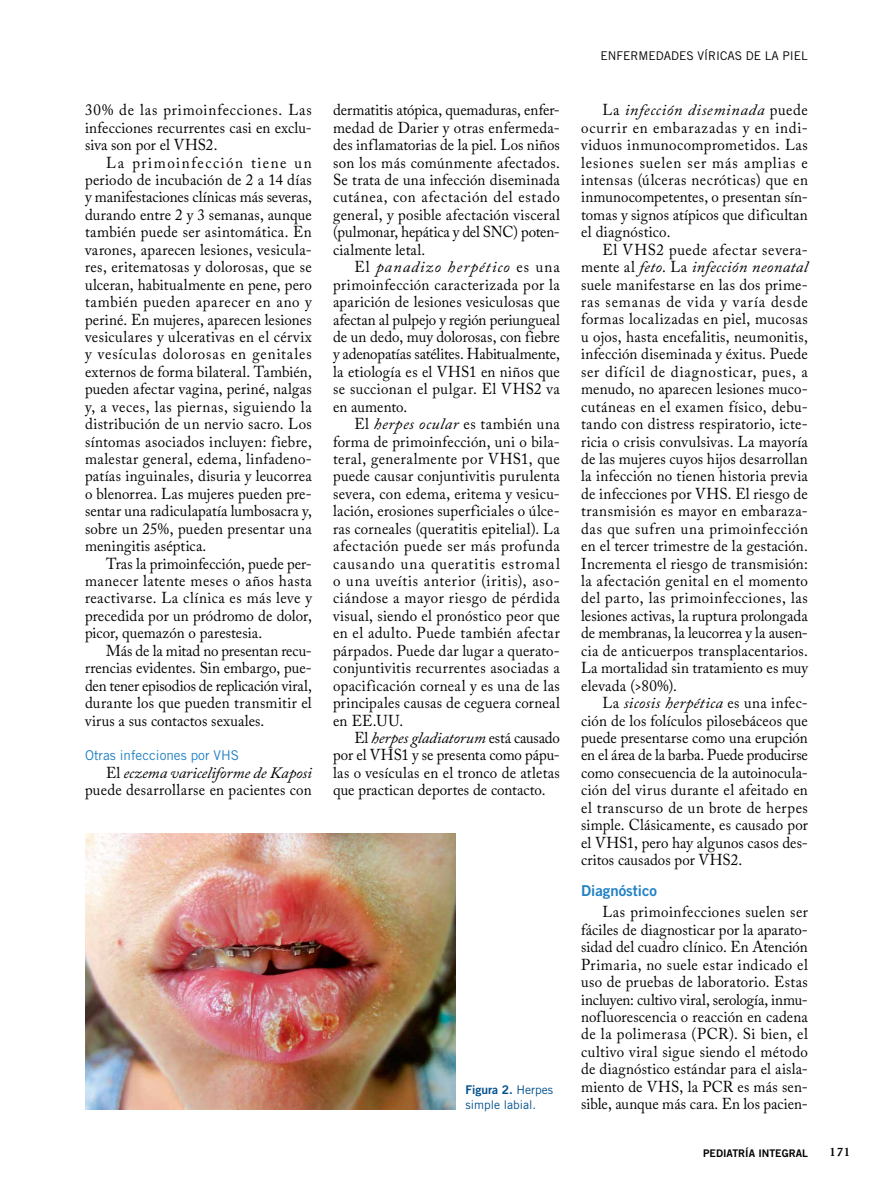
<style>
.page{position:relative;width:893px;height:1191px;background:#fff}
.page>*{position:absolute;margin:0;border:0;box-sizing:border-box;transform-origin:0 0}
.t1{font:15.75px/17.4px "Adobe Caslon Pro";letter-spacing:.01em;color:#000;text-align:justify;scale:.95 1}
.t2{font:15px "Trade Gothic Bold Two";color:#2281c4}
.t3{font:13.5px "Trade Gothic";color:#2281c4}
.t4{font:700 13.5px "Joanna MT Std";color:#000}
.t5{font:12px "Trade Gothic";color:#000}
.t6{font:12px "Trade Gothic Bold Two";color:#00508c}
.t7{font:12px "Trade Gothic";color:#00508c}
.t8{font:10.5px "Trade Gothic Bold Two";color:#000}
.s1{font-style:italic}
.s2{font-family:"Trade Gothic"}
</style>
<div class="page">
<img style="left:85px;top:833px;width:370px;height:276px">
<p class="t1" style="left:85px;top:101px;width:240px">30% de las primoinfecciones. Las infecciones recurrentes casi en exclu&shy;siva son por el VHS2.</p>
<p class="t1" style="left:85px;top:153px;width:240px;text-indent:21px">La primoinfección tiene un periodo de incubación de 2 a 14 días y manifestaciones clínicas más severas, durando entre 2 y 3 semanas, aunque también puede ser asintomática. En varones, aparecen lesiones, vesicula&shy;res, eritematosas y dolorosas, que se ulceran, habitualmente en pene, pero también pueden aparecer en ano y periné. En mujeres, aparecen lesiones vesiculares y ulcerativas en el cérvix y vesículas dolorosas en genitales externos de forma bilateral. También, pueden afectar vagina, periné, nalgas y, a veces, las piernas, siguiendo la distribución de un nervio sacro. Los síntomas asociados incluyen: fiebre, malestar general, edema, linfadeno&shy;patías inguinales, disuria y leucorrea o blenorrea. Las mujeres pueden pre&shy;sentar una radiculapatía lumbosacra y, sobre un 25%, pueden presentar una meningitis aséptica.</p>
<p class="t1" style="left:85px;top:554px;width:240px;text-indent:21px">Tras la primoinfección, puede per&shy;manecer latente meses o años hasta reactivarse. La clínica es más leve y precedida por un pródromo de dolor, picor, quemazón o parestesia.</p>
<p class="t1" style="left:85px;top:641px;width:240px;text-indent:21px">Más de la mitad no presentan recu&shy;rrencias evidentes. Sin embargo, pue&shy;den tener episodios de replicación viral, durante los que pueden transmitir el virus a sus contactos sexuales.</p>
<p class="t3" style="left:85px;top:747px;width:156px">Otras infecciones por VHS</p>
<p class="t1" style="left:85px;top:763px;width:240px;text-align:right">El <span class="s1">eczema variceliforme de Kaposi </span>puede desarrollarse en pacientes con</p>
<p class="t1" style="left:333px;top:101px;width:240px">dermatitis atópica, quemaduras, enfer&shy;medad de Darier y otras enfermeda&shy;des inflamatorias de la piel. Los niños son los más comúnmente afectados.<br>Se trata de una infección diseminada cutánea, con afectación del estado general, y posible afectación visceral (pulmonar, hepática y del SNC) poten&shy;cialmente letal.</p>
<p class="t1" style="left:333px;top:258px;width:240px;text-indent:21px">El <span class="s1">panadizo herpético</span> es una primoinfección caracterizada por la aparición de lesiones vesiculosas que afectan al pulpejo y región periungueal de un dedo, muy dolorosas, con fiebre y adenopatías satélites. Habitualmente, la etiología es el VHS1 en niños que se succionan el pulgar. El VHS2 va en aumento.</p>
<p class="t1" style="left:333px;top:415px;width:240px;text-indent:21px">El <span class="s1">herpes ocular</span> es también una forma de primoinfección, uni o bila&shy;teral, generalmente por VHS1, que puede causar conjuntivitis purulenta severa, con edema, eritema y vesicu&shy;lación, erosiones superficiales o úlce&shy;ras corneales (queratitis epitelial). La afectación puede ser más profunda causando una queratitis estromal o una uveítis anterior (iritis), aso&shy;ciándose a mayor riesgo de pérdida visual, siendo el pronóstico peor que en el adulto. Puede también afectar párpados. Puede dar lugar a querato&shy;conjuntivitis recurrentes asociadas a opacificación corneal y es una de las principales causas de ceguera corneal en EE.UU.</p>
<p class="t1" style="left:333px;top:729px;width:240px;text-indent:21px">El <span class="s1">herpes gladiatorum</span> está causado por el VHS1 y se presenta como pápu&shy;las o vesículas en el tronco de atletas que practican deportes de contacto.</p>
<p class="t6" style="left:466px;top:1082px;width:89px">Figura 2. <span class="s2">Herpes</span></p>
<p class="t7" style="left:466px;top:1097px;width:72px">simple labial.</p>
<p class="t5" style="left:601px;top:49px;width:209px">Enfermedades víricas de la piel</p>
<p class="t1" style="left:581px;top:101px;width:240px;text-indent:21px">La <span class="s1">infección diseminada</span> puede ocurrir en embarazadas y en indi&shy;viduos inmunocomprometidos. Las lesiones suelen ser más amplias e intensas (úlceras necróticas) que en inmunocompetentes, o presentan sín&shy;tomas y signos atípicos que dificultan el diagnóstico.</p>
<p class="t1" style="left:581px;top:241px;width:240px;text-indent:21px">El VHS2 puede afectar severa&shy;mente al <span class="s1">feto</span>. La <span class="s1">infección neonatal </span>suele manifestarse en las dos prime&shy;ras semanas de vida y varía desde formas localizadas en piel, mucosas u ojos, hasta encefalitis, neumonitis, infección diseminada y éxitus. Puede ser difícil de diagnosticar, pues, a menudo, no aparecen lesiones muco&shy;cutáneas en el examen físico, debu&shy;tando con distress respiratorio, icte&shy;ricia o crisis convulsivas. La mayoría de las mujeres cuyos hijos desarrollan la infección no tienen historia previa de infecciones por VHS. El riesgo de transmisión es mayor en embaraza&shy;das que sufren una primoinfección en el tercer trimestre de la gestación.<br>Incrementa el riesgo de transmisión: la afectación genital en el momento del parto, las primoinfecciones, las lesiones activas, la ruptura prolongada de membranas, la leucorrea y la ausen&shy;cia de anticuerpos transplacentarios.<br>La mortalidad sin tratamiento es muy elevada (&gt;80%).</p>
<p class="t1" style="left:581px;top:694px;width:240px;text-indent:21px">La <span class="s1">sicosis herpética</span> es una infec&shy;ción de los folículos pilosebáceos que puede presentarse como una erupción en el área de la barba. Puede producirse como consecuencia de la autoinocula&shy;ción del virus durante el afeitado en el transcurso de un brote de herpes simple. Clásicamente, es causado por el VHS1, pero hay algunos casos des&shy;critos causados por VHS2.</p>
<p class="t2" style="left:581px;top:881px;width:77px">Diagnóstico</p>
<p class="t1" style="left:581px;top:903px;width:240px;text-indent:21px">Las primoinfecciones suelen ser fáciles de diagnosticar por la aparato&shy;sidad del cuadro clínico. En Atención Primaria, no suele estar indicado el uso de pruebas de laboratorio. Estas incluyen: cultivo viral, serología, inmu&shy;nofluorescencia o reacción en cadena de la polimerasa (PCR). Si bien, el cultivo viral sigue siendo el método de diagnóstico estándar para el aisla&shy;miento de VHS, la PCR es más sen&shy;sible, aunque más cara. En los pacien-</p>
<p class="t8" style="left:703px;top:1146px;width:106px">PEDIATRÍA INTEGRAL</p>
<p class="t4" style="left:829px;top:1144px;width:23px">171</p>
</div>
